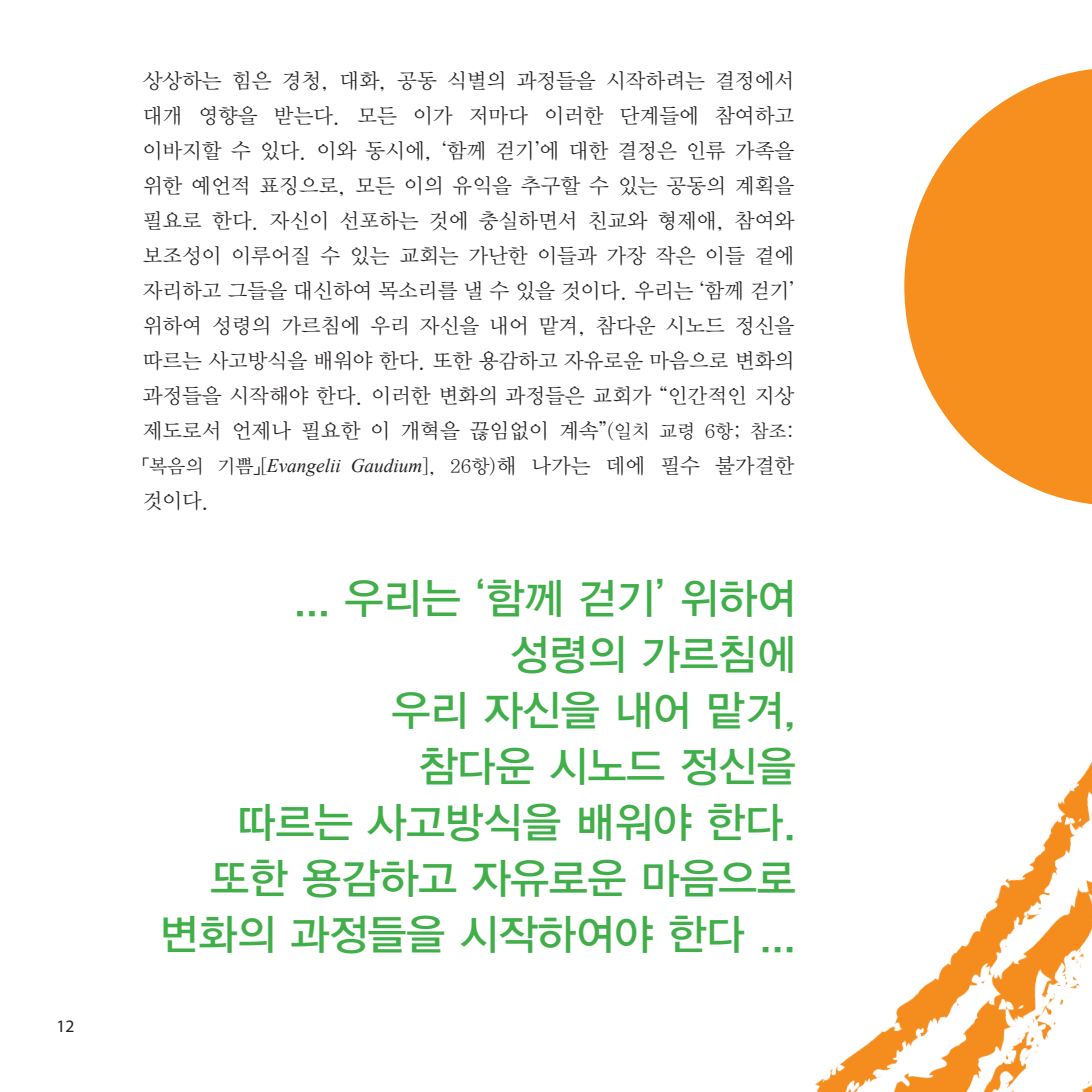
<style>
.page{position:relative;width:1092px;height:1092px;background:#fff}
.page>*{position:absolute;margin:0;border:0;box-sizing:border-box;transform-origin:0 0}
.t1{font:42px/56px "YDVYGO13";color:#40ae49;text-align:right}
.t2{font:21px/35px "YDVY Mj O12";color:#231f20;text-align:justify}
.t3{font:italic 19.25px "Times New Roman";color:#231f20}
.t4{font:17.5px "Myriad Pro";color:#231f20}
.s1{font-size:19.25px}
.s2{font-family:"YDVY Mj O12";font-style:normal}
.s3{font-family:"YDVY Mj O12";font-style:normal;font-size:21px}
</style>
<div class="page">
<svg style="left:937px;top:69px;width:154px;height:100px;fill:#f68f1e"></svg>
<img style="left:815px;top:169px;width:276px;height:922px">
<p class="t4" style="left:56px;top:1015px;width:19px">12</p>
<p class="t2" style="left:143px;top:63px;width:653px">상상하는 힘은 경청, 대화, 공동 식별의 과정들을 시작하려는 결정에서 대개 영향을 받는다. 모든 이가 저마다 이러한 단계들에 참여하고 이바지할 수 있다. 이와 동시에, ‘함께 걷기’에 대한 결정은 인류 가족을 위한 예언적 표징으로, 모든 이의 유익을 추구할 수 있는 공동의 계획을 필요로 한다. 자신이 선포하는 것에 충실하면서 친교와 형제애, 참여와 보조성이 이루어질 수 있는 교회는 가난한 이들과 가장 작은 이들 곁에 자리하고 그들을 대신하여 목소리를 낼 수 있을 것이다. 우리는 ‘함께 걷기’ 위하여 성령의 가르침에 우리 자신을 내어 맡겨, 참다운 시노드 정신을 따르는 사고방식을 배워야 한다. 또한 용감하고 자유로운 마음으로 변화의 과정들을 시작해야 한다. 이러한 변화의 과정들은 교회가 “인간적인 지상 제도로서 언제나 필요한 이 개혁을 끊임없이 계속”<span class="s1">(일치 교령 6항; 참조:</span></p>
<p class="t3" style="left:143px;top:452px;width:653px"><span class="s2">「복음의 기쁨」[</span>Evangelii Gaudium<span class="s2">], 26항)</span><span class="s3">해 나가는 데에 필수 불가결한</span></p>
<p class="t2" style="left:143px;top:483px;width:69px">것이다.</p>
<h1 class="t1" style="left:160px;top:570px;width:637px">... 우리는 ‘함께 걷기’ 위하여<br>성령의 가르침에<br>우리 자신을 내어 맡겨,<br>참다운 시노드 정신을<br>따르는 사고방식을 배워야 한다. 또한 용감하고 자유로운 마음으로 변화의 과정들을 시작하여야 한다 ...</h1>
</div>
